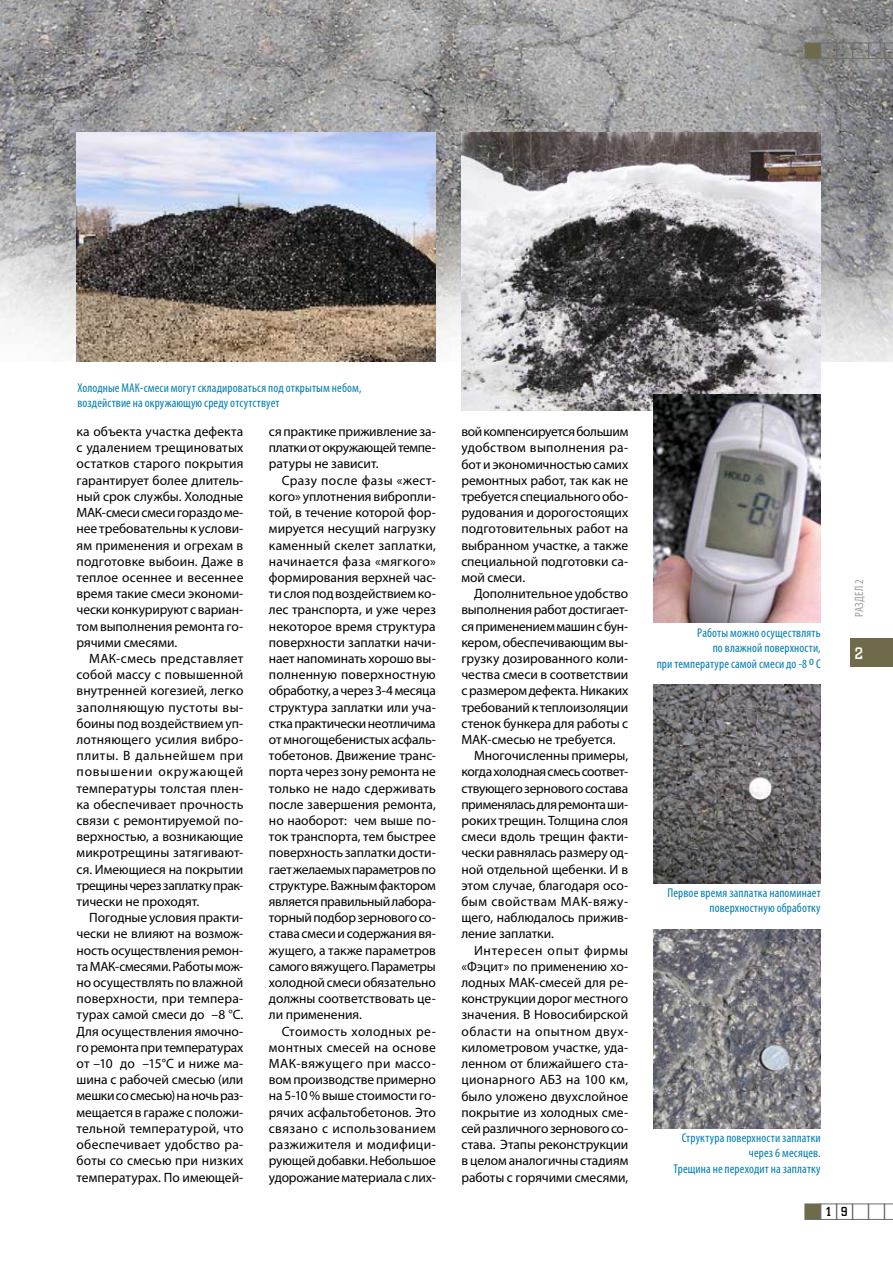
<style>
.page{position:relative;width:893px;height:1276px;background:#fff}
.page>*{position:absolute;margin:0;border:0;box-sizing:border-box;transform-origin:0 0}
.t1{font:16.5px "City Nova";color:#fff}
.t2{font:13.5px/16.2px "Myriad Pro";letter-spacing:-.005em;color:#000;text-align:justify}
.t3{font:13.5px "Myriad Pro";letter-spacing:-.025em;color:#000}
.t4{font:13.5px "Myriad Pro";letter-spacing:.035em;color:#000}
.t5{font:13.5px "Myriad Pro";letter-spacing:.04em;color:#000}
.t6{font:13.5px "Myriad Pro";letter-spacing:.025em;color:#000}
.t7{font:13.5px "Myriad Pro";letter-spacing:.05em;color:#000}
.t8{font:12.9px "City Nova";color:#000}
.t9{font:condensed 12.75px/15.3px "Myriad Pro";letter-spacing:.01em;color:#007eb1;text-align:right}
.t10{font:condensed 12px "Myriad Pro";letter-spacing:.015em;color:#9a9c9e}
</style>
<div class="page">
<img style="left:0;top:0;width:893px;height:361px">
<div style="left:821px;top:43px;width:16px;height:16px;border:1px solid #6d6f70"></div>
<div style="left:837px;top:43px;width:16px;height:16px;border:1px solid #6d6f70"></div>
<div style="left:853px;top:43px;width:16px;height:16px;border:1px solid #6d6f70"></div>
<div style="left:869px;top:43px;width:15px;height:16px;border:1px solid #6d6f70"></div>
<svg style="left:884px;top:43px;width:9px;height:16px"></svg>
<div style="left:805px;top:43px;width:15px;height:15px;background:#6f6b4a"></div>
<div style="left:805px;top:43px;width:16px;height:16px;border:1px solid #6d6f70"></div>
<div style="left:805px;top:1204px;width:15px;height:15px;background:#6f6b4a"></div>
<div style="left:805px;top:1203px;width:16px;height:16px;border:1px solid #6d6f70"></div>
<div style="left:821px;top:1203px;width:16px;height:16px;border:1px solid #6d6f70"></div>
<div style="left:852px;top:1203px;width:16px;height:16px;border:1px solid #6d6f70"></div>
<div style="left:868px;top:1203px;width:16px;height:16px;border:1px solid #6d6f70"></div>
<svg style="left:884px;top:1203px;width:9px;height:16px"></svg>
<div style="left:850px;top:638px;width:43px;height:29px;background:#6f6b4a"></div>
<img style="left:462px;top:132px;width:358px;height:279px">
<img style="left:654px;top:394px;width:167px;height:228px">
<img style="left:77px;top:132px;width:358px;height:230px">
<img style="left:654px;top:685px;width:167px;height:198px">
<img style="left:654px;top:929px;width:167px;height:199px">
<p class="t9" style="left:77px;top:380px;width:286px;text-align:left">Холодные МАК-смеси могут складироваться под открытым небом, воздействие на окружающую среду отсутствует</p>
<p class="t2" style="left:77px;top:423px;width:168px">ка объекта участка дефекта с удалением трещиноватых остатков старого покрытия гарантирует более длитель&shy;ный срок службы. Холодные МАК-смеси смеси гораздо ме&shy;нее требовательны к услови&shy;ям применения и огрехам в подготовке выбоин. Даже в теплое осеннее и весеннее время такие смеси экономи&shy;чески конкурируют с вариан&shy;том выполнения ремонта го&shy;рячими смесями.</p>
<p class="t2" style="left:77px;top:650px;width:168px;text-indent:13px">МАК-смесь представляет собой массу с повышенной внутренней когезией, легко заполняющую пустоты вы&shy;боины под воздействием уп&shy;лотняющего усилия вибро&shy;плиты. В дальнейшем при повышении окружающей температуры толстая плен&shy;ка обеспечивает прочность связи с ремонтируемой по&shy;верхностью, а возникающие микротрещины затягивают&shy;ся. Имеющиеся на покрытии трещины через заплатку прак&shy;тически не проходят.</p>
<p class="t2" style="left:77px;top:909px;width:168px;text-indent:13px">Погодные условия практи&shy;чески не влияют на возмож&shy;ность осуществления ремон&shy;та МАК-смесями. Работы мож&shy;но осуществлять по влажной поверхности, при темпера&shy;турах самой смеси до –8 °С.<br>Для осуществления ямочно&shy;го ремонта при температурах от –10 до –15°С и ниже ма&shy;шина с рабочей смесью (или мешки со смесью) на ночь раз&shy;мещается в гараже с положи&shy;тельной температурой, что обеспечивает удобство ра&shy;боты со смесью при низких температурах. По имеющей-</p>
<p class="t2" style="left:269px;top:423px;width:168px">ся практике приживление за&shy;платки от окружающей темпе&shy;ратуры не зависит.</p>
<p class="t2" style="left:269px;top:472px;width:168px;text-indent:13px">Сразу после фазы «жест&shy;кого» уплотнения вибропли&shy;той, в течение которой фор&shy;мируется несущий нагрузку каменный скелет заплатки, начинается фаза «мягкого» формирования верхней час&shy;ти слоя под воздействием ко&shy;лес транспорта, и уже через некоторое время структура поверхности заплатки начи&shy;нает напоминать хорошо вы&shy;полненную поверхностную обработку, а через 3-4 месяца структура заплатки или уча&shy;стка практически неотличима от многощебенистых асфаль&shy;тобетонов. Движение транс&shy;порта через зону ремонта не только не надо сдерживать после завершения ремонта, но наоборот: чем выше по&shy;ток транспорта, тем быстрее поверхность заплатки дости&shy;гает желаемых параметров по структуре. Важным фактором является правильный лабора&shy;торный подбор зернового со&shy;става смеси и содержания вя&shy;жущего, а также параметров самого вяжущего. Параметры холодной смеси обязательно должны соответствовать це&shy;ли применения.</p>
<p class="t2" style="left:269px;top:1022px;width:168px;text-indent:13px">Стоимость холодных ре&shy;монтных смесей на основе МАК-вяжущего при массо&shy;вом производстве примерно на 5-10 % выше стоимости го&shy;рячих асфальтобетонов. Это связано с использованием разжижителя и модифици&shy;рующей добавки. Небольшое удорожание материала с лих-</p>
<p class="t2" style="left:461px;top:423px;width:168px">вой компенсируется большим удобством выполнения ра&shy;бот и экономичностью самих ремонтных работ, так как не требуется специального обо&shy;рудования и дорогостоящих подготовительных работ на выбранном участке, а также специальной подготовки са&shy;мой смеси.</p>
<p class="t2" style="left:474px;top:585px;width:156px">Дополнительное удобство</p>
<p class="t2" style="left:461px;top:601px;width:168px">выполнения работ достигает-</p>
<p class="t2" style="left:461px;top:618px;width:168px">ся применением машин с бун-</p>
<p class="t2" style="left:461px;top:634px;width:168px">кером, обеспечивающим вы-</p>
<p class="t2" style="left:461px;top:650px;width:168px">грузку дозированного коли-</p>
<p class="t2" style="left:461px;top:666px;width:168px">чества смеси в соответствии</p>
<p class="t2" style="left:461px;top:682px;width:168px">с размером дефекта. Никаких</p>
<p class="t2" style="left:461px;top:699px;width:168px">требований к теплоизоляции</p>
<p class="t2" style="left:461px;top:715px;width:168px">стенок бункера для работы с</p>
<p class="t2" style="left:461px;top:731px;width:156px">МАК-смесью не требуется.</p>
<p class="t2" style="left:474px;top:747px;width:156px">Многочисленны примеры,</p>
<p class="t3" style="left:461px;top:763px;width:168px">когда холодная смесь соответ-</p>
<p class="t2" style="left:461px;top:780px;width:168px">ствующего зернового состава</p>
<p class="t3" style="left:461px;top:796px;width:168px">применялась для ремонта ши-</p>
<p class="t2" style="left:461px;top:812px;width:168px">роких трещин. Толщина слоя</p>
<p class="t2" style="left:461px;top:828px;width:168px">смеси вдоль трещин факти-</p>
<p class="t2" style="left:461px;top:844px;width:168px">чески равнялась размеру од-</p>
<p class="t2" style="left:461px;top:861px;width:168px">ной отдельной щебенки. И в</p>
<p class="t2" style="left:461px;top:877px;width:168px">этом случае, благодаря осо-</p>
<p class="t4" style="left:461px;top:893px;width:168px">бым свойствам МАК-вяжу-</p>
<p class="t2" style="left:461px;top:909px;width:168px">щего, наблюдалось прижив-</p>
<p class="t2" style="left:461px;top:925px;width:94px">ление заплатки.</p>
<p class="t7" style="left:474px;top:942px;width:156px">Интересен опыт фирмы</p>
<p class="t2" style="left:461px;top:958px;width:168px">«Фэцит» по применению хо-</p>
<p class="t2" style="left:461px;top:974px;width:168px">лодных МАК-смесей для ре-</p>
<p class="t2" style="left:461px;top:990px;width:168px">конструкции дорог местного</p>
<p class="t2" style="left:461px;top:1006px;width:168px">значения. В Новосибирской</p>
<p class="t5" style="left:461px;top:1023px;width:168px">области на опытном двух-</p>
<p class="t2" style="left:461px;top:1039px;width:168px">километровом участке, уда-</p>
<p class="t2" style="left:461px;top:1055px;width:168px">ленном от ближайшего ста-</p>
<p class="t6" style="left:461px;top:1071px;width:168px">ционарного АБЗ на 100 км,</p>
<p class="t2" style="left:461px;top:1087px;width:168px">было уложено двухслойное</p>
<p class="t2" style="left:461px;top:1104px;width:168px">покрытие из холодных сме-</p>
<p class="t2" style="left:461px;top:1120px;width:168px">сей различного зернового со-</p>
<p class="t2" style="left:461px;top:1136px;width:168px">става. Этапы реконструкции</p>
<p class="t2" style="left:461px;top:1152px;width:168px">в целом аналогичны стадиям</p>
<p class="t2" style="left:461px;top:1168px;width:168px">работы с горячими смесями,</p>
<p class="t9" style="left:657px;top:625px;width:166px">Работы можно осуществлять<br>по влажной поверхности,<br>при температуре самой смеси до -8 o C</p>
<p class="t10" style="left:852px;top:616px;width:38px;rotate:-90deg">РАЗДЕЛ 2</p>
<p class="t1" style="left:855px;top:645px;width:10px">2</p>
<p class="t9" style="left:668px;top:885px;width:155px">Первое время заплатка напоминает поверхностную обработку</p>
<p class="t9" style="left:674px;top:1130px;width:149px">Структура поверхности заплатки через 6 месяцев.<br>Трещина не переходит на заплатку</p>
<p class="t8" style="left:825px;top:1206px;width:24px">1 9</p>
</div>
